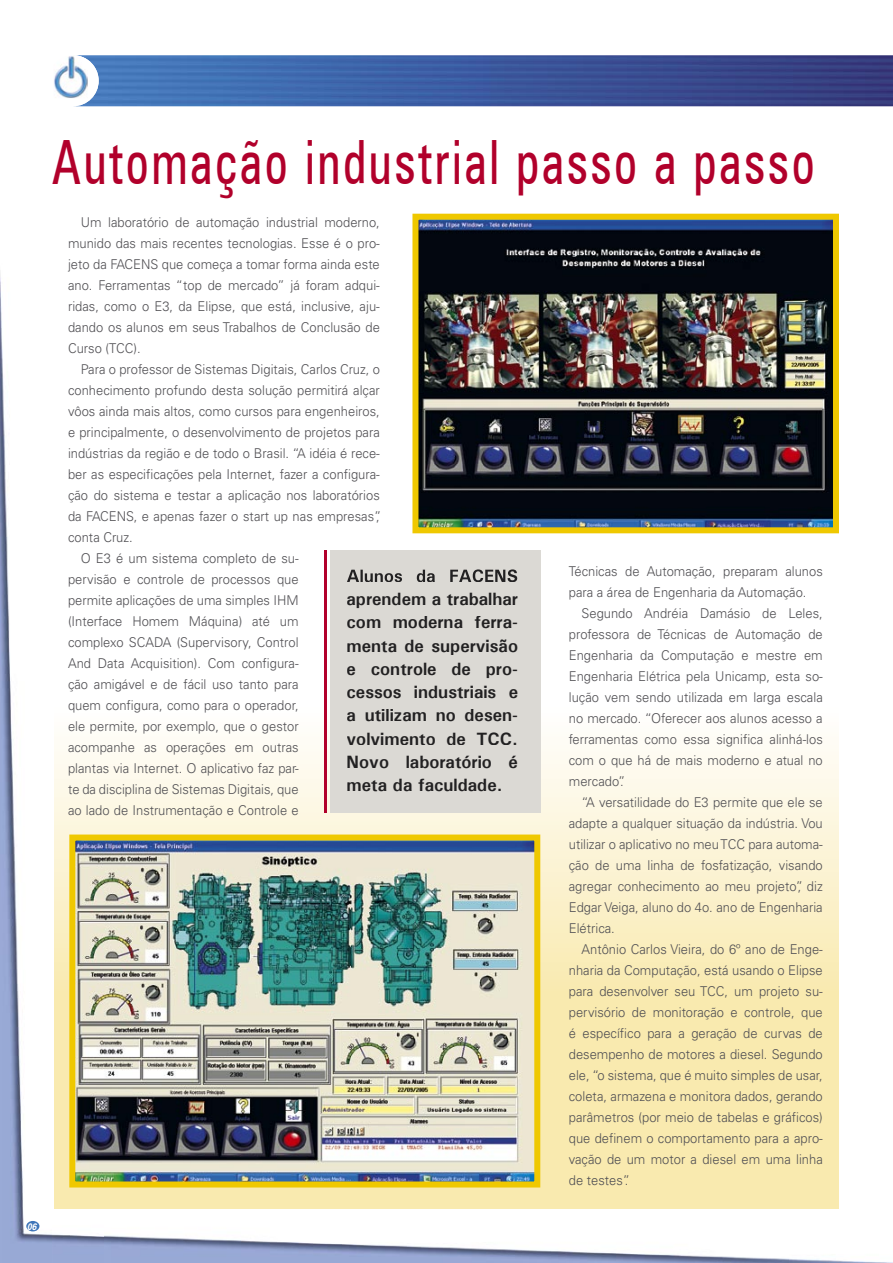
<style>
.page{position:relative;width:893px;height:1263px;background:#fff}
.page>*{position:absolute;margin:0;border:0;box-sizing:border-box;transform-origin:0 0}
.t1{font:condensed 61.2px "Zurich BT";letter-spacing:.05em;color:#b1002b;scale:.81 1}
.t2{font:700 17.85px/23.2px "Univers ATT";color:#222122;text-align:justify}
.t3{font:300 13.5px/21px "Univers";color:#515054;text-align:justify;scale:.96 1}
.t4{font:italic 700 9.45px "Univers";color:#fff;scale:.89 1}
</style>
<div class="page">
<img style="left:79px;top:55px;width:814px;height:51px">
<div style="left:48px;top:55px;width:51px;height:51px;background:#fff;border-radius:50%"></div>
<img style="left:54px;top:55px;width:34px;height:43px">
<img style="left:0;top:272px;width:52px;height:991px">
<img style="left:412px;top:533px;width:114px;height:1px">
<img style="left:788px;top:1258px;width:105px;height:5px">
<img style="left:52px;top:1234px;width:53px;height:29px">
<img style="left:105px;top:1235px;width:683px;height:28px">
<svg style="left:54px;top:618px;width:785px;height:591px"></svg>
<div style="left:26px;top:1221px;width:13px;height:10px;background:#3e75b9;border-radius:50%"></div>
<div style="left:330px;top:550px;width:210px;height:262px;background:#dbd9d4"></div>
<hr style="left:324px;top:550px;width:3px;height:262px;background:#b1002b">
<svg style="left:347px;top:569px;width:171px;height:13px"></svg>
<img style="left:69px;top:834px;width:471px;height:353px">
<img style="left:412px;top:214px;width:427px;height:319px">
<p class="t4" style="left:27px;top:1221px;width:12px">06</p>
<h1 class="t1" style="left:52px;top:125px;width:943px">Automação industrial passo a passo</h1>
<p class="t3" style="left:68px;top:211px;width:326px;text-indent:13px">Um laboratório de automação industrial moderno, munido das mais recentes tecnologias. Esse é o pro&shy;jeto da FACENS que começa a tomar forma ainda este ano. Ferramentas “top de mercado” já foram adqui&shy;ridas, como o E3, da Elipse, que está, inclusive, aju&shy;dando os alunos em seus Trabalhos de Conclusão de Curso (TCC).</p>
<p class="t3" style="left:81px;top:358px;width:313px">Para o professor de Sistemas Digitais, Carlos Cruz, o</p>
<p class="t3" style="left:68px;top:379px;width:326px">conhecimento profundo desta solução permitirá alçar</p>
<p class="t3" style="left:68px;top:400px;width:326px">vôos ainda mais altos, como cursos para engenheiros,</p>
<p class="t3" style="left:68px;top:421px;width:326px">e principalmente, o desenvolvimento de projetos para</p>
<p class="t3" style="left:68px;top:442px;width:326px">indústrias da região e de todo o Brasil. “A idéia é rece-</p>
<p class="t3" style="left:68px;top:463px;width:326px">ber as especificações pela Internet, fazer a configura-</p>
<p class="t3" style="left:68px;top:484px;width:326px">ção do sistema e testar a aplicação nos laboratórios</p>
<p class="t3" style="left:68px;top:505px;width:328px">da FACENS, e apenas fazer o start up nas empresas”,</p>
<p class="t3" style="left:68px;top:526px;width:69px">conta Cruz.</p>
<p class="t3" style="left:81px;top:547px;width:228px">O E3 é um sistema completo de su-</p>
<p class="t3" style="left:68px;top:568px;width:242px">pervisão e controle de processos que</p>
<p class="t3" style="left:68px;top:589px;width:242px">permite aplicações de uma simples IHM</p>
<p class="t3" style="left:68px;top:610px;width:242px">(Interface Homem Máquina) até um</p>
<p class="t3" style="left:68px;top:631px;width:242px">complexo SCADA (Supervisory, Control</p>
<p class="t3" style="left:68px;top:652px;width:242px">And Data Acquisition). Com configura-</p>
<p class="t3" style="left:68px;top:673px;width:242px">ção amigável e de fácil uso tanto para</p>
<p class="t3" style="left:68px;top:694px;width:242px">quem configura, como para o operador,</p>
<p class="t3" style="left:68px;top:715px;width:242px">ele permite, por exemplo, que o gestor</p>
<p class="t3" style="left:68px;top:736px;width:242px">acompanhe as operações em outras</p>
<p class="t3" style="left:68px;top:757px;width:242px">plantas via Internet. O aplicativo faz par-</p>
<p class="t3" style="left:68px;top:778px;width:242px">te da disciplina de Sistemas Digitais, que</p>
<p class="t3" style="left:68px;top:799px;width:242px">ao lado de Instrumentação e Controle e</p>
<h2 class="t2" style="left:347px;top:587px;width:173px">aprendem a trabalhar com moderna ferra&shy;menta de supervisão e controle de pro&shy;cessos industriais e a utilizam no desen&shy;volvimento de TCC.<br>Novo laboratório é meta da faculdade.</h2>
<p class="t3" style="left:569px;top:561px;width:266px">Técnicas de Automação, preparam alunos para a área de Engenharia da Automação.</p>
<p class="t3" style="left:569px;top:603px;width:266px;text-indent:13px">Segundo Andréia Damásio de Leles, professora de Técnicas de Automação de Engenharia da Computação e mestre em Engenharia Elétrica pela Unicamp, esta so&shy;lução vem sendo utilizada em larga escala no mercado. “Oferecer aos alunos acesso a ferramentas como essa significa alinhá-los com o que há de mais moderno e atual no mercado”.</p>
<p class="t3" style="left:569px;top:792px;width:266px;text-indent:13px">“A versatilidade do E3 permite que ele se adapte a qualquer situação da indústria. Vou utilizar o aplicativo no meu TCC para automa&shy;ção de uma linha de fosfatização, visando agregar conhecimento ao meu projeto”, diz Edgar Veiga, aluno do 4o. ano de Engenharia Elétrica.</p>
<p class="t3" style="left:569px;top:939px;width:266px;text-indent:13px">Antônio Carlos Vieira, do 6º ano de Enge&shy;nharia da Computação, está usando o Elipse para desenvolver seu TCC, um projeto su&shy;pervisório de monitoração e controle, que é específico para a geração de curvas de desempenho de motores a diesel. Segundo ele, “o sistema, que é muito simples de usar, coleta, armazena e monitora dados, gerando parâmetros (por meio de tabelas e gráficos) que definem o comportamento para a apro&shy;vação de um motor a diesel em uma linha de testes”.</p>
</div>
